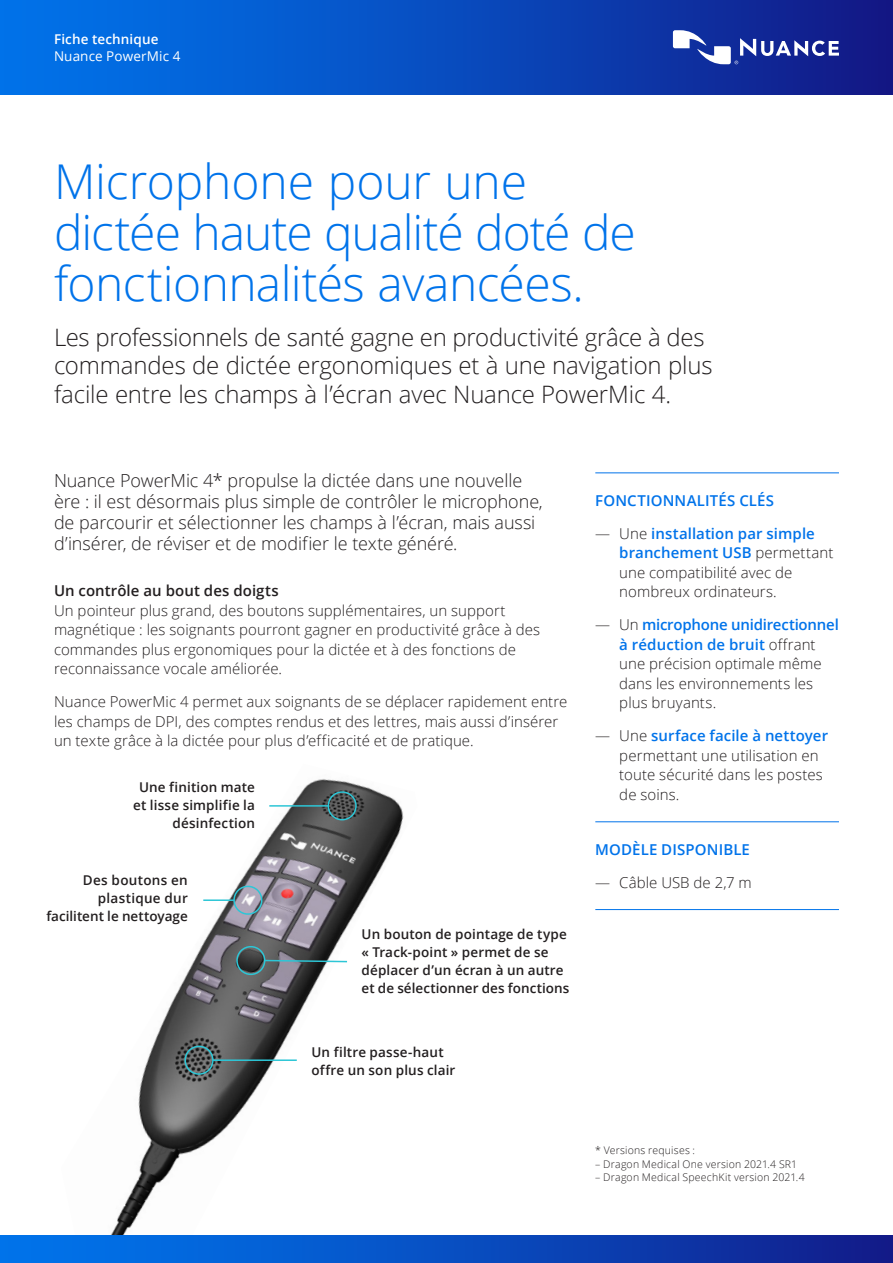
<style>
.page{position:relative;width:893px;height:1263px;background:#fff}
.page>*{position:absolute;margin:0;border:0;box-sizing:border-box;transform-origin:0 0}
.Headline_32_34{font:300 48px/51px "Open Sans";letter-spacing:-.01em;color:#0073ea}
.Subhead_16_19{font:300 24px/28.5px "Open Sans";letter-spacing:-.01em;color:#231f20}
.Intro_Text_12_14{font:300 18px/21px "Open Sans";letter-spacing:-.005em;color:#231f20}
.Body_Text_10_13{font:300 15px/19.5px "Open Sans";letter-spacing:.005em;color:#231f20}
.Highlight_Bullets_10{font:300 15px/19.5px "Open Sans";letter-spacing:.005em;color:#231f20}
.HIGHLIGHTS_10_13_w_r{font:600 15px "Open Sans";letter-spacing:.01em;color:#0073ea}
.Body_Text_Subhead_10{font:600 15px "Open Sans";letter-spacing:.005em;color:#231f20}
.Highlight_Bullets_LA{font:300 15px "Open Sans";letter-spacing:.005em;color:#231f20}
.Body_Text_10_13-2{font:600 13.5px/18px "Open Sans";letter-spacing:.01em;color:#231f20;text-align:right}
.Product_Offering_Nam{font:13.5px "Open Sans";letter-spacing:.01em;color:#fff}
.Data_sheet_9_11{font:600 13.5px "Open Sans";letter-spacing:.01em;color:#fff}
.About_Nuance_Legal{font:300 10.5px "Open Sans";letter-spacing:.02em;color:#231f20}
.s1{font-weight:600;color:#0073ea}
</style>
<div class="page">
<div style="left:0;top:0;width:893px;height:94px;background:linear-gradient(to right,#0079f0,#131b88)"></div>
<svg style="left:673px;top:30px;width:166px;height:34px"></svg>
<hr style="left:595px;top:472px;width:244px;height:1px;background:#0073ea">
<hr style="left:595px;top:821px;width:244px;height:1px;background:#0073ea">
<hr style="left:595px;top:909px;width:244px;height:1px;background:#0073ea">
<img style="left:61px;top:779px;width:356px;height:457px">
<div style="left:0;top:1236px;width:893px;height:27px;background:linear-gradient(to right,#007af2,#121f8d)"></div>
<svg style="left:182px;top:1045px;width:116px;height:32px"></svg>
<svg style="left:234px;top:945px;width:115px;height:33px"></svg>
<svg style="left:202px;top:883px;width:63px;height:32px"></svg>
<svg style="left:268px;top:788px;width:91px;height:33px"></svg>
<p class="Data_sheet_9_11" style="left:54px;top:30px;width:106px">Fiche technique</p>
<p class="Product_Offering_Nam" style="left:54px;top:47px;width:128px">Nuance PowerMic 4</p>
<h1 class="Headline_32_34" style="left:54px;top:155px;width:583px">Microphone pour une dictée haute qualité doté de fonctionnalités avancées.</h1>
<h2 class="Subhead_16_19" style="left:54px;top:322px;width:660px">Les professionnels de santé gagne en productivité grâce à des commandes de dictée ergonomiques et à une navigation plus facile entre les champs à l’écran avec Nuance PowerMic 4.</h2>
<p class="Intro_Text_12_14" style="left:54px;top:469px;width:490px">Nuance PowerMic 4* propulse la dictée dans une nouvelle ère : il est désormais plus simple de contrôler le microphone, de parcourir et sélectionner les champs à l’écran, mais aussi d’insérer, de réviser et de modifier le texte généré.</p>
<h3 class="Body_Text_Subhead_10" style="left:54px;top:580px;width:226px">Un contrôle au bout des doigts</h3>
<p class="Body_Text_10_13" style="left:54px;top:600px;width:488px">Un pointeur plus grand, des boutons supplémentaires, un support magnétique : les soignants pourront gagner en productivité grâce à des commandes plus ergonomiques pour la dictée et à des fonctions de reconnaissance vocale améliorée.</p>
<p class="Body_Text_10_13" style="left:54px;top:691px;width:515px">Nuance PowerMic 4 permet aux soignants de se déplacer rapidement entre les champs de DPI, des comptes rendus et des lettres, mais aussi d’insérer un texte grâce à la dictée pour plus d’efficacité et de pratique.</p>
<p class="Body_Text_10_13-2" style="left:133px;top:777px;width:123px">Une finition mate et lisse simplifie la désinfection</p>
<p class="Body_Text_10_13-2" style="left:46px;top:871px;width:143px">Des boutons en plastique dur facilitent le nettoyage</p>
<p class="Body_Text_10_13-2" style="left:362px;top:925px;width:209px;text-align:left">Un bouton de pointage de type « Track-point » permet de se déplacer d’un écran à un autre et de sélectionner des fonctions</p>
<p class="Body_Text_10_13-2" style="left:311px;top:1042px;width:145px;text-align:left">Un filtre passe-haut offre un son plus clair</p>
<p class="HIGHLIGHTS_10_13_w_r" style="left:595px;top:490px;width:180px">FONCTIONNALITÉS CLÉS</p>
<p class="Highlight_Bullets_10" style="left:619px;top:523px;width:216px;text-indent:-24px">— Une <span class="s1">installation par simple branchement USB</span> permettant une compatibilité avec de nombreux ordinateurs.</p>
<p class="Highlight_Bullets_10" style="left:619px;top:614px;width:221px;text-indent:-24px">— Un <span class="s1">microphone unidirectionnel à réduction de bruit</span> offrant une précision optimale même dans les environnements les plus bruyants.</p>
<p class="Highlight_Bullets_10" style="left:619px;top:725px;width:210px;text-indent:-24px">— Une <span class="s1">surface facile à nettoyer </span>permettant une utilisation en toute sécurité dans les postes de soins.</p>
<p class="HIGHLIGHTS_10_13_w_r" style="left:595px;top:839px;width:156px">MODÈLE DISPONIBLE</p>
<p class="Highlight_Bullets_LA" style="left:595px;top:872px;width:158px">— Câble USB de 2,7 m</p>
<p class="About_Nuance_Legal" style="left:595px;top:1143px;width:101px">* Versions requises :</p>
<p class="About_Nuance_Legal" style="left:595px;top:1156px;width:203px">– Dragon Medical One version 2021.4 SR1</p>
<p class="About_Nuance_Legal" style="left:595px;top:1170px;width:211px">– Dragon Medical SpeechKit version 2021.4</p>
</div>
